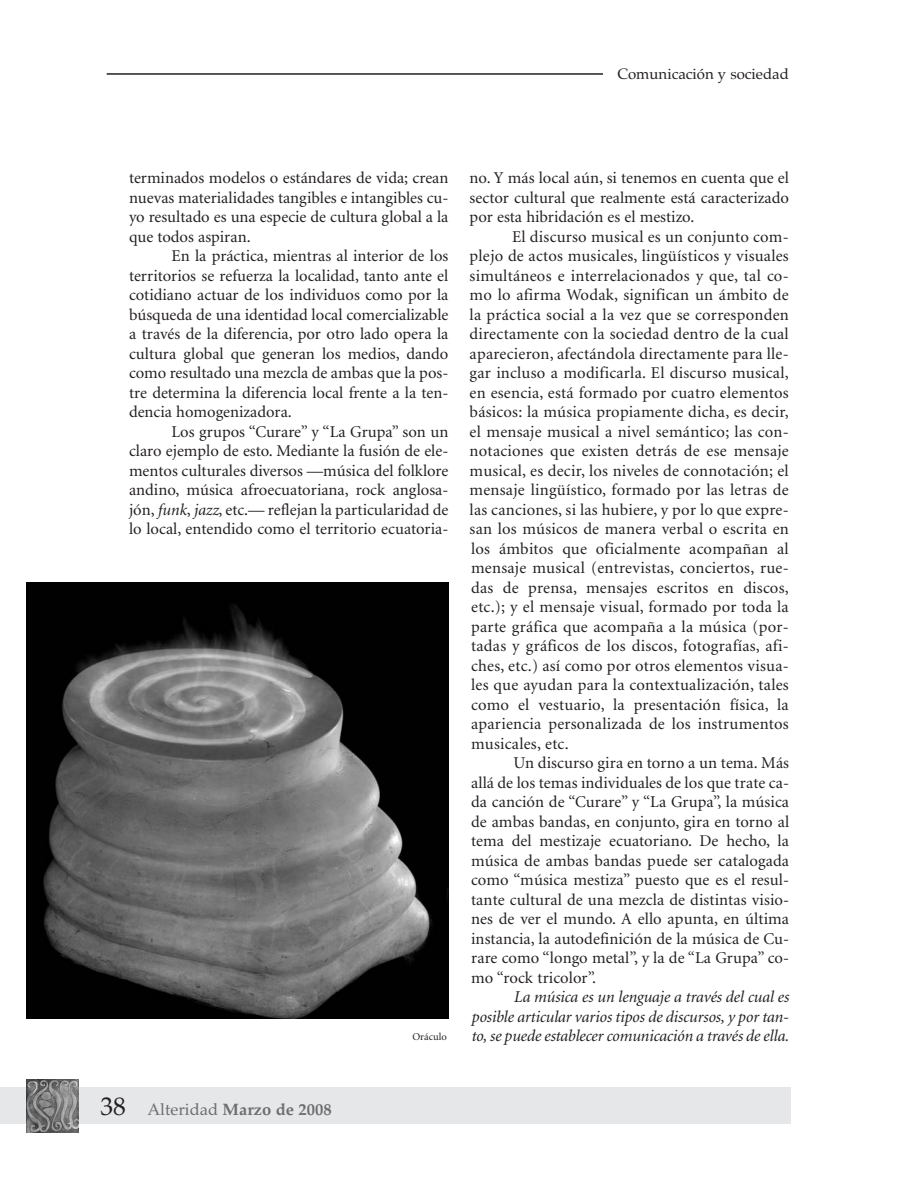
<style>
.page{position:relative;width:918px;height:1188px;background:#fff}
.page>*{position:absolute;margin:0;border:0;box-sizing:border-box;transform-origin:0 0}
.t1{font:16.5px/19.5px "Minion";color:#231f20;text-align:justify}
.t2{font:italic 16.5px/19.5px "Minion";letter-spacing:-.01em;color:#231f20;text-align:justify}
.t3{font:700 16.5px "Palatino";color:#6c6d70}
.t4{font:15px "Palatino";color:#231f20}
.t5{font:10.5px "Minion";color:#231f20}
.s1{font-style:italic}
.s2{font-weight:400;font-size:25.5px;color:#231f20}
.s3{font-weight:400}
</style>
<div class="page">
<div style="left:0;top:1087px;width:790px;height:37px;background:#e6e7e9"></div>
<hr style="left:107px;top:73px;width:575px;height:2px;background:#231f20">
<div style="left:603px;top:64px;width:187px;height:23px;background:#fff"></div>
<img style="left:26px;top:1080px;width:52px;height:52px">
<img style="left:26px;top:583px;width:422px;height:436px">
<p class="t4" style="left:617px;top:65px;width:173px">Comunicación y sociedad</p>
<p class="t1" style="left:129px;top:170px;width:321px">terminados modelos o estándares de vida; crean nuevas materialidades tangibles e intangibles cu&shy;yo resultado es una especie de cultura global a la que todos aspiran.</p>
<p class="t1" style="left:129px;top:248px;width:321px;text-indent:43px">En la práctica, mientras al interior de los territorios se refuerza la localidad, tanto ante el cotidiano actuar de los individuos como por la búsqueda de una identidad local comercializable a través de la diferencia, por otro lado opera la cultura global que generan los medios, dando como resultado una mezcla de ambas que la pos&shy;tre determina la diferencia local frente a la ten&shy;dencia homogenizadora.</p>
<p class="t1" style="left:129px;top:423px;width:321px;text-indent:43px">Los grupos “Curare” y “La Grupa” son un claro ejemplo de esto. Mediante la fusión de ele&shy;mentos culturales diversos —música del folklore andino, música afroecuatoriana, rock anglosa&shy;jón, <span class="s1">funk</span>, <span class="s1">jazz</span>, etc.— reflejan la particularidad de lo local, entendido como el territorio ecuatoria-</p>
<p class="t3" style="left:101px;top:1100px;width:233px"><span class="s2">38</span> <span class="s3">Alteridad</span> Marzo de 2008</p>
<p class="t5" style="left:413px;top:1033px;width:36px">Oráculo</p>
<p class="t1" style="left:470px;top:170px;width:321px">no. Y más local aún, si tenemos en cuenta que el sector cultural que realmente está caracterizado por esta hibridación es el mestizo.</p>
<p class="t1" style="left:470px;top:228px;width:321px;text-indent:43px">El discurso musical es un conjunto com&shy;plejo de actos musicales, lingüísticos y visuales simultáneos e interrelacionados y que, tal co&shy;mo lo afirma Wodak, significan un ámbito de la práctica social a la vez que se corresponden directamente con la sociedad dentro de la cual aparecieron, afectándola directamente para lle&shy;gar incluso a modificarla. El discurso musical, en esencia, está formado por cuatro elementos básicos: la música propiamente dicha, es decir, el mensaje musical a nivel semántico; las con&shy;notaciones que existen detrás de ese mensaje musical, es decir, los niveles de connotación; el mensaje lingüístico, formado por las letras de las canciones, si las hubiere, y por lo que expre&shy;san los músicos de manera verbal o escrita en los ámbitos que oficialmente acompañan al mensaje musical (entrevistas, conciertos, rue&shy;das de prensa, mensajes escritos en discos, etc.); y el mensaje visual, formado por toda la parte gráfica que acompaña a la música (por&shy;tadas y gráficos de los discos, fotografías, afi&shy;ches, etc.) así como por otros elementos visua&shy;les que ayudan para la contextualización, tales como el vestuario, la presentación física, la apariencia personalizada de los instrumentos musicales, etc.</p>
<p class="t1" style="left:471px;top:755px;width:320px;text-indent:43px">Un discurso gira en torno a un tema. Más allá de los temas individuales de los que trate ca&shy;da canción de “Curare” y “La Grupa”, la música de ambas bandas, en conjunto, gira en torno al tema del mestizaje ecuatoriano. De hecho, la música de ambas bandas puede ser catalogada como “música mestiza” puesto que es el resul&shy;tante cultural de una mezcla de distintas visio&shy;nes de ver el mundo. A ello apunta, en última instancia, la autodefinición de la música de Cu&shy;rare como “longo metal”, y la de “La Grupa” co&shy;mo “rock tricolor”.</p>
<p class="t2" style="left:471px;top:989px;width:319px;text-indent:43px">La música es un lenguaje a través del cual es posible articular varios tipos de discursos, y por tan&shy;to, se puede establecer comunicación a través de ella.</p>
</div>
